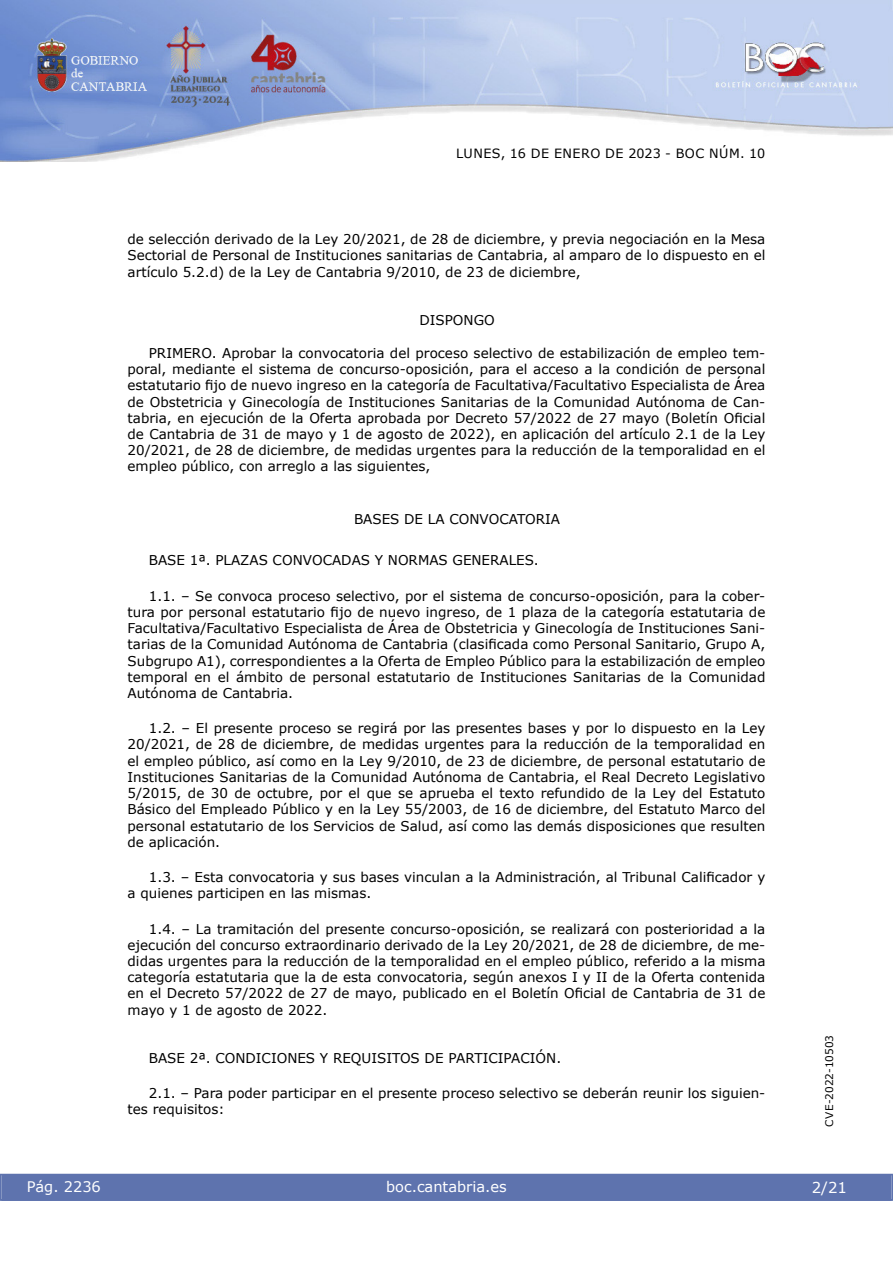
<style>
.page{position:relative;width:893px;height:1263px;background:#fff}
.page>*{position:absolute;margin:0;border:0;box-sizing:border-box;transform-origin:0 0}
.t1{font:15px "Verdana 2";color:#fff}
.t2{font:14.55px "Verdana 2";color:#fff}
.inicio_de_parrafo{font:13.5px/16.2px "Verdana 2";color:#000;text-align:justify}
.inicio_de_parrafo-2{font:13.5px/16.2px "Verdana";color:#000;text-align:justify}
.center{font:13.5px "Verdana 2";color:#000}
.t3{font:12.75px "Verdana 2";letter-spacing:.035em;color:#000}
.t4{font:10.5px "Verdana 2";color:#000}
.s1{font-family:"Verdana"}
.s2{font-family:"Verdana 2"}
</style>
<div class="page">
<img style="left:0;top:0;width:893px;height:161px">
<div style="left:1px;top:1174px;width:890px;height:27px;background:#5e73ae"></div>
<p class="t3" style="left:456px;top:144px;width:311px">LUNES, 16 DE ENERO DE 2023 - BOC NÚM. 10</p>
<p class="inicio_de_parrafo" style="left:128px;top:231px;width:639px"><span class="s1">de selección derivado de la Ley 20/2021, de 28 de diciembre, y previa negociación en la Mesa </span>Sectorial de Personal de Instituciones sanitarias de Cantabria, al amparo de lo dispuesto en el artículo 5.2.d) de la Ley de Cantabria 9/2010, de 23 de diciembre,</p>
<p class="center" style="left:419px;top:310px;width:77px">DISPONGO</p>
<p class="inicio_de_parrafo" style="left:128px;top:345px;width:639px;text-indent:21px">PRIMERO. Aprobar la convocatoria del proceso selectivo de estabilización de empleo tem&shy;poral, mediante el sistema de concurso-oposición, para el acceso a la condición de personal <span class="s1">estatutario fijo de nuevo ingreso en la categoría de Facultativa/Facultativo Especialista de Área </span>de Obstetricia y Ginecología de Instituciones Sanitarias de la Comunidad Autónoma de Can&shy;<span class="s1">tabria, en ejecución de la Oferta aprobada por Decreto 57/2022 de 27 mayo (Boletín Oficial </span>de Cantabria de 31 de mayo y 1 de agosto de 2022), en aplicación del artículo 2.1 de la Ley <span class="s1">20/2021, de 28 de diciembre, de medidas urgentes para la reducción de la temporalidad en el </span>empleo público, con arreglo a las siguientes,</p>
<p class="center" style="left:354px;top:509px;width:208px">BASES DE LA CONVOCATORIA</p>
<p class="inicio_de_parrafo" style="left:149px;top:552px;width:391px">BASE 1ª. PLAZAS CONVOCADAS Y NORMAS GENERALES.</p>
<p class="inicio_de_parrafo-2" style="left:128px;top:588px;width:639px;text-indent:21px">1.1. ‒ Se convoca proceso selectivo, por el sistema de concurso-oposición, para la cober&shy;tura por personal estatutario fijo de nuevo ingreso, de 1 plaza de la categoría estatutaria de Facultativa/Facultativo Especialista de Área de Obstetricia y Ginecología de Instituciones Sani&shy;tarias de la Comunidad Autónoma de Cantabria (clasificada como Personal Sanitario, Grupo A, <span class="s2">Subgrupo A1), correspondientes a la Oferta de Empleo Público para la estabilización de empleo temporal en el ámbito de personal estatutario de Instituciones Sanitarias de la Comunidad Autónoma de Cantabria.</span></p>
<p class="inicio_de_parrafo" style="left:128px;top:720px;width:639px;text-indent:21px"><span class="s1">1.2. ‒ El presente proceso se regirá por las presentes bases y por lo dispuesto en la Ley 20/2021, de 28 de diciembre, de medidas urgentes para la reducción de la temporalidad en </span>el empleo público, así como en la Ley 9/2010, de 23 de diciembre, de personal estatutario de Instituciones Sanitarias de la Comunidad Autónoma de Cantabria, el Real Decreto Legislativo 5/2015, de 30 de octubre, por el que se aprueba el texto refundido de la Ley del Estatuto Básico del Empleado Público y en la Ley 55/2003, de 16 de diciembre, del Estatuto Marco del personal estatutario de los Servicios de Salud, así como las demás disposiciones que resulten de aplicación.</p>
<p class="inicio_de_parrafo-2" style="left:128px;top:869px;width:639px;text-indent:21px">1.3. ‒ Esta convocatoria y sus bases vinculan a la Administración, al Tribunal Calificador y <span class="s2">a quienes participen en las mismas.</span></p>
<p class="inicio_de_parrafo-2" style="left:128px;top:920px;width:639px;text-indent:21px">1.4. ‒ La tramitación del presente concurso-oposición, se realizará con posterioridad a la ejecución del concurso extraordinario derivado de la Ley 20/2021, de 28 de diciembre, de me&shy;<span class="s2">didas urgentes para la reducción de la temporalidad en el empleo público, referido a la misma categoría estatutaria que la de esta convocatoria, según anexos I y II de la Oferta contenida </span>en el Decreto 57/2022 de 27 de mayo, publicado en el Boletín Oficial de Cantabria de 31 de <span class="s2">mayo y 1 de agosto de 2022.</span></p>
<p class="inicio_de_parrafo" style="left:149px;top:1049px;width:414px">BASE 2ª. CONDICIONES Y REQUISITOS DE PARTICIPACIÓN.</p>
<p class="inicio_de_parrafo-2" style="left:128px;top:1085px;width:639px;text-indent:21px">2.1. ‒ Para poder participar en el presente proceso selectivo se deberán reunir los siguien&shy;<span class="s2">tes requisitos:</span></p>
<p class="t2" style="left:27px;top:1177px;width:76px">Pág. 2236</p>
<p class="t2" style="left:386px;top:1177px;width:122px">boc.cantabria.es</p>
<p class="t4" style="left:822px;top:1126px;width:93px;rotate:-90deg">CVE-2022-10503</p>
<p class="t1" style="left:812px;top:1177px;width:37px">2/21</p>
</div>
